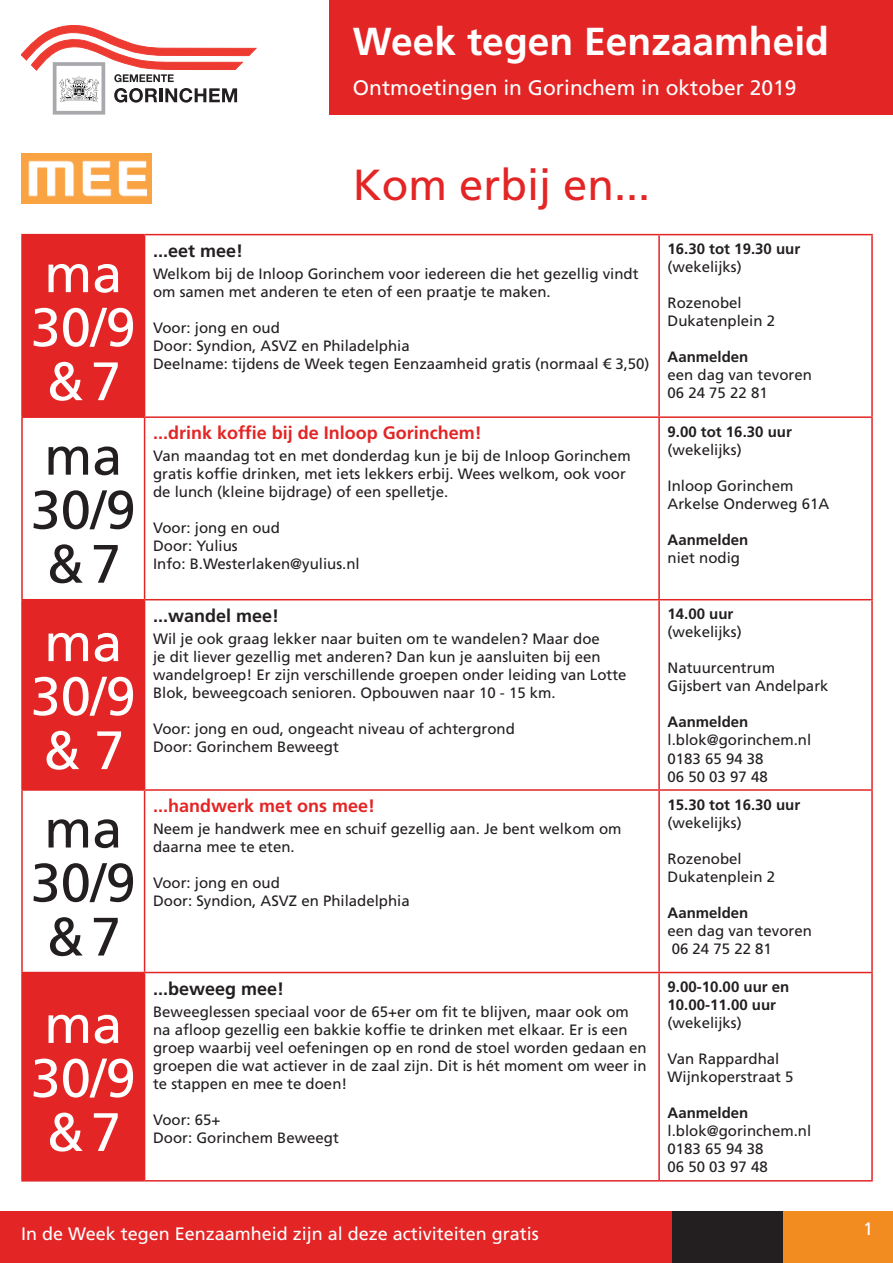
<style>
.page{position:relative;width:893px;height:1263px;background:#fff}
.page>*{position:absolute;margin:0;border:0;box-sizing:border-box;transform-origin:0 0}
.t1{font:54px/54px "Frutiger LT Std";color:#fff}
.t2{font:54px/54px "Frutiger LT Std";color:#231f20}
.t3{font:43.5px "Frutiger LT Std";color:#e32525}
.t4{font:700 39px "Frutiger LT Std";color:#fff}
.t5{font:21px "Frutiger LT Std";color:#fff}
.t6{font:700 18px "Frutiger LT Std";color:#e32525}
.t7{font:18px "Frutiger LT Std";color:#fff}
.t8{font:700 18px "Frutiger LT Std";color:#231f20}
.t9{font:15px/18px "Frutiger LT Std";color:#231f20}
.t10{font:700 15px/18px "Frutiger LT Std";color:#231f20}
</style>
<div class="page">
<div style="left:0;top:1212px;width:672px;height:51px;background:#e32525"></div>
<div style="left:330px;top:0;width:563px;height:115px;background:#e32525"></div>
<svg style="left:23px;top:235px;width:121px;height:945px;fill:#e32525"></svg>
<hr style="left:21px;top:235px;width:2px;height:181px;background:#e32525">
<hr style="left:21px;top:418px;width:2px;height:181px;background:#e32525">
<hr style="left:21px;top:600px;width:2px;height:189px;background:#e32525">
<hr style="left:21px;top:791px;width:2px;height:181px;background:#e32525">
<hr style="left:21px;top:973px;width:2px;height:207px;background:#e32525">
<hr style="left:144px;top:235px;width:1px;height:181px;background:#e32525">
<hr style="left:144px;top:418px;width:1px;height:181px;background:#e32525">
<hr style="left:144px;top:600px;width:1px;height:189px;background:#e32525">
<hr style="left:144px;top:791px;width:1px;height:181px;background:#e32525">
<hr style="left:144px;top:973px;width:1px;height:207px;background:#e32525">
<hr style="left:658px;top:235px;width:2px;height:181px;background:#e32525">
<hr style="left:658px;top:418px;width:2px;height:181px;background:#e32525">
<hr style="left:658px;top:600px;width:2px;height:189px;background:#e32525">
<hr style="left:658px;top:791px;width:2px;height:181px;background:#e32525">
<hr style="left:658px;top:973px;width:2px;height:207px;background:#e32525">
<hr style="left:871px;top:235px;width:2px;height:181px;background:#e32525">
<hr style="left:871px;top:418px;width:2px;height:181px;background:#e32525">
<hr style="left:871px;top:600px;width:2px;height:189px;background:#e32525">
<hr style="left:871px;top:791px;width:2px;height:181px;background:#e32525">
<hr style="left:871px;top:973px;width:2px;height:207px;background:#e32525">
<hr style="left:21px;top:234px;width:124px;height:1px;background:#e32525">
<hr style="left:21px;top:416px;width:124px;height:2px;background:#e32525">
<hr style="left:21px;top:599px;width:124px;height:1px;background:#e32525">
<hr style="left:21px;top:789px;width:124px;height:2px;background:#e32525">
<hr style="left:21px;top:972px;width:124px;height:1px;background:#e32525">
<hr style="left:21px;top:1180px;width:124px;height:1px;background:#e32525">
<hr style="left:145px;top:234px;width:514px;height:1px;background:#e32525">
<hr style="left:659px;top:234px;width:214px;height:1px;background:#e32525">
<hr style="left:145px;top:416px;width:514px;height:2px;background:#e32525">
<hr style="left:659px;top:416px;width:214px;height:2px;background:#e32525">
<hr style="left:145px;top:599px;width:514px;height:1px;background:#e32525">
<hr style="left:659px;top:599px;width:214px;height:1px;background:#e32525">
<hr style="left:145px;top:789px;width:514px;height:2px;background:#e32525">
<hr style="left:659px;top:789px;width:214px;height:2px;background:#e32525">
<hr style="left:145px;top:972px;width:514px;height:1px;background:#e32525">
<hr style="left:659px;top:972px;width:214px;height:1px;background:#e32525">
<hr style="left:145px;top:1180px;width:514px;height:1px;background:#e32525">
<hr style="left:659px;top:1180px;width:214px;height:1px;background:#e32525">
<div style="left:53px;top:62px;width:52px;height:53px;border:4px solid #a8a9ad"></div>
<svg style="left:21px;top:26px;width:235px;height:77px"></svg>
<img style="left:21px;top:153px;width:130px;height:50px">
<div style="left:782px;top:1212px;width:111px;height:51px;background:#f28b20"></div>
<div style="left:672px;top:1212px;width:110px;height:51px;background:#231f20"></div>
<h3 class="t4" style="left:353px;top:18px;width:478px">Week tegen Eenzaamheid</h3>
<h3 class="t5" style="left:353px;top:76px;width:445px">Ontmoetingen in Gorinchem in oktober 2019</h3>
<h1 class="t1" style="left:31px;top:247px;width:107px">ma<br>30/9 &amp; 7</h1>
<h1 class="t2" style="left:31px;top:429px;width:107px">ma<br>30/9 &amp;7</h1>
<h1 class="t1" style="left:31px;top:616px;width:107px">ma<br>30/9 &amp; 7</h1>
<h1 class="t2" style="left:31px;top:802px;width:107px">ma<br>30/9 &amp;7</h1>
<h1 class="t1" style="left:31px;top:997px;width:107px">ma<br>30/9 &amp; 7</h1>
<h2 class="t3" style="left:353px;top:159px;width:299px">Kom erbij en...</h2>
<p class="t8" style="left:153px;top:240px;width:92px">...eet mee!</p>
<p class="t9" style="left:153px;top:265px;width:487px">Welkom bij de Inloop Gorinchem voor iedereen die het gezellig vindt om samen met anderen te eten of een praatje te maken.</p>
<p class="t9" style="left:153px;top:319px;width:498px">Voor: jong en oud<br>Door: Syndion, ASVZ en Philadelphia<br>Deelname: tijdens de Week tegen Eenzaamheid gratis (normaal € 3,50)</p>
<p class="t6" style="left:153px;top:422px;width:330px">...drink koffie bij de Inloop Gorinchem!</p>
<p class="t9" style="left:153px;top:447px;width:479px">Van maandag tot en met donderdag kun je bij de Inloop Gorinchem gratis koffie drinken, met iets lekkers erbij. Wees welkom, ook voor de lunch (kleine bijdrage) of een spelletje.</p>
<p class="t9" style="left:153px;top:519px;width:208px">Voor: jong en oud<br>Door: Yulius<br>Info: B.Westerlaken@yulius.nl</p>
<p class="t8" style="left:153px;top:605px;width:128px">...wandel mee!</p>
<p class="t9" style="left:153px;top:630px;width:475px">Wil je ook graag lekker naar buiten om te wandelen? Maar doe<br>je dit liever gezellig met anderen? Dan kun je aansluiten bij een wandelgroep! Er zijn verschillende groepen onder leiding van Lotte Blok, beweegcoach senioren. Opbouwen naar 10 - 15 km.</p>
<p class="t9" style="left:153px;top:720px;width:363px">Voor: jong en oud, ongeacht niveau of achtergrond<br>Door: Gorinchem Beweegt</p>
<p class="t6" style="left:153px;top:795px;width:224px">...handwerk met ons mee!</p>
<p class="t9" style="left:153px;top:820px;width:470px">Neem je handwerk mee en schuif gezellig aan. Je bent welkom om daarna mee te eten.</p>
<p class="t9" style="left:153px;top:874px;width:258px">Voor: jong en oud<br>Door: Syndion, ASVZ en Philadelphia</p>
<p class="t8" style="left:153px;top:978px;width:133px">...beweeg mee!</p>
<p class="t9" style="left:153px;top:1003px;width:495px">Beweeglessen speciaal voor de 65+er om fit te blijven, maar ook om na afloop gezellig een bakkie koffie te drinken met elkaar. Er is een groep waarbij veel oefeningen op en rond de stoel worden gedaan en groepen die wat actiever in de zaal zijn. Dit is hét moment om weer in te stappen en mee te doen!</p>
<p class="t9" style="left:153px;top:1111px;width:187px">Voor: 65+<br>Door: Gorinchem Beweegt</p>
<p class="t10" style="left:668px;top:240px;width:134px">16.30 tot 19.30 uur</p>
<p class="t9" style="left:668px;top:258px;width:76px">(wekelijks)</p>
<p class="t9" style="left:668px;top:294px;width:109px">Rozenobel<br>Dukatenplein 2</p>
<p class="t10" style="left:668px;top:348px;width:82px">Aanmelden</p>
<p class="t9" style="left:668px;top:366px;width:146px">een dag van tevoren<br>06 24 75 22 81</p>
<p class="t10" style="left:668px;top:423px;width:126px">9.00 tot 16.30 uur</p>
<p class="t9" style="left:668px;top:441px;width:76px">(wekelijks)</p>
<p class="t9" style="left:668px;top:477px;width:163px">Inloop Gorinchem<br>Arkelse Onderweg 61A</p>
<p class="t10" style="left:668px;top:531px;width:82px">Aanmelden</p>
<p class="t9" style="left:668px;top:549px;width:74px">niet nodig</p>
<p class="t10" style="left:668px;top:605px;width:67px">14.00 uur</p>
<p class="t9" style="left:668px;top:623px;width:76px">(wekelijks)</p>
<p class="t9" style="left:668px;top:659px;width:162px">Natuurcentrum<br>Gijsbert van Andelpark</p>
<p class="t10" style="left:668px;top:713px;width:82px">Aanmelden</p>
<p class="t9" style="left:668px;top:731px;width:145px">l.blok@gorinchem.nl<br>0183 65 94 38<br>06 50 03 97 48</p>
<p class="t10" style="left:668px;top:796px;width:134px">15.30 tot 16.30 uur</p>
<p class="t9" style="left:668px;top:814px;width:76px">(wekelijks)</p>
<p class="t9" style="left:668px;top:850px;width:109px">Rozenobel<br>Dukatenplein 2</p>
<p class="t10" style="left:668px;top:904px;width:82px">Aanmelden</p>
<p class="t9" style="left:668px;top:922px;width:146px">een dag van tevoren<br>06 24 75 22 81</p>
<p class="t10" style="left:668px;top:978px;width:123px">9.00-10.00 uur en<br>10.00-11.00 uur</p>
<p class="t9" style="left:668px;top:1014px;width:76px">(wekelijks)</p>
<p class="t9" style="left:668px;top:1050px;width:127px">Van Rappardhal<br>Wijnkoperstraat 5</p>
<p class="t10" style="left:668px;top:1104px;width:82px">Aanmelden</p>
<p class="t9" style="left:668px;top:1122px;width:145px">l.blok@gorinchem.nl<br>0183 65 94 38<br>06 50 03 97 48</p>
<p class="t7" style="left:21px;top:1223px;width:519px">In de Week tegen Eenzaamheid zijn al deze activiteiten gratis</p>
<p class="t7" style="left:863px;top:1218px;width:12px">1</p>
</div>
